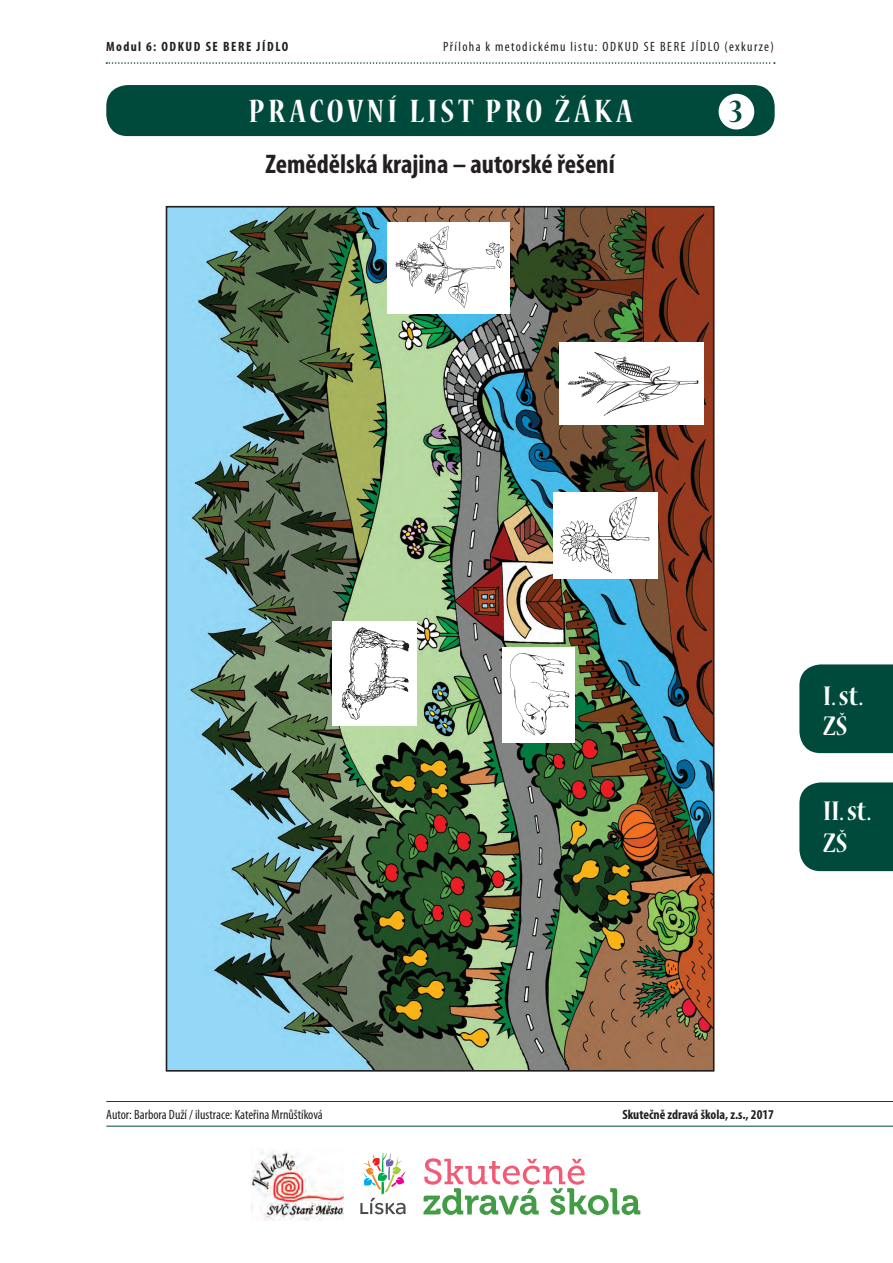
<style>
.page{position:relative;width:893px;height:1263px;background:#fff}
.page>*{position:absolute;margin:0;border:0;box-sizing:border-box;transform-origin:0 0}
.t1{font:700 condensed 36px "Nueva Std";letter-spacing:.1em;color:#fff}
.t2{font:700 condensed 36px "Nueva Std";color:#004a3c}
.t3{font:700 condensed 30px/30px "Nueva Std";color:#fff}
.t4{font:700 condensed 27px "Myriad Pro";color:#231f20}
.t5{font:condensed 13.5px "Myriad Pro";letter-spacing:.1em;color:#231f20}
.t6{font:condensed 13.5px "Myriad Pro";color:#231f20}
.t7{font:700 condensed 13.5px "Myriad Pro";color:#231f20}
.t8{font:700 condensed 13.5px "Myriad Pro";letter-spacing:.12em;color:#231f20}
</style>
<div class="page">
<div style="left:799px;top:664px;width:94px;height:89px;background:#004a3c"></div>
<div style="left:799px;top:782px;width:94px;height:89px;background:#004a3c"></div>
<svg style="left:106px;top:62px;width:669px;height:2px"></svg>
<div style="left:106px;top:85px;width:669px;height:51px;background:#004a3c;border-radius:21px"></div>
<div style="left:719px;top:94px;width:35px;height:35px;background:#fff;border-radius:50%"></div>
<hr style="left:106px;top:1126px;width:787px;height:1px;background:#004a3c">
<hr style="left:106px;top:1101px;width:787px;height:1px;background:#004a3c">
<svg style="left:360px;top:1152px;width:46px;height:62px"></svg>
<img style="left:251px;top:1149px;width:93px;height:71px">
<svg style="left:423px;top:1158px;width:217px;height:57px"></svg>
<img style="left:169px;top:209px;width:542px;height:859px">
<div style="left:559px;top:342px;width:144px;height:82px;background:#fff"></div>
<img style="left:567px;top:351px;width:132px;height:65px">
<div style="left:333px;top:621px;width:84px;height:104px;background:#fff"></div>
<img style="left:341px;top:627px;width:69px;height:93px">
<div style="left:388px;top:222px;width:122px;height:92px;background:#fff"></div>
<img style="left:395px;top:226px;width:110px;height:82px">
<div style="left:502px;top:647px;width:73px;height:95px;background:#fff"></div>
<img style="left:510px;top:653px;width:60px;height:83px">
<div style="left:553px;top:492px;width:105px;height:87px;background:#fff"></div>
<img style="left:560px;top:496px;width:90px;height:77px">
<p class="t8" style="left:106px;top:38px;width:183px">Modul 6: ODKUD SE BERE JÍDLO</p>
<p class="t5" style="left:443px;top:38px;width:332px">Příloha k metodickému listu: ODKUD SE BERE JÍDLO (exkurze)</p>
<h1 class="t1" style="left:248px;top:95px;width:385px">PRACOVNÍ LIST PRO ŽÁKA</h1>
<p class="t4" style="left:266px;top:147px;width:351px">Zemědělská krajina – autorské řešení</p>
<p class="t2" style="left:730px;top:95px;width:15px">3</p>
<h2 class="t3" style="left:823px;top:682px;width:42px">I. st.<br>ZŠ</h2>
<h2 class="t3" style="left:823px;top:796px;width:50px;line-height:32.4px">II. st.<br>ZŠ</h2>
<p class="t6" style="left:106px;top:1106px;width:218px">Autor: Barbora Duží / ilustrace: Kateřina Mrnůštíková</p>
<p class="t7" style="left:622px;top:1106px;width:153px">Skutečně zdravá škola, z.s., 2017</p>
</div>
